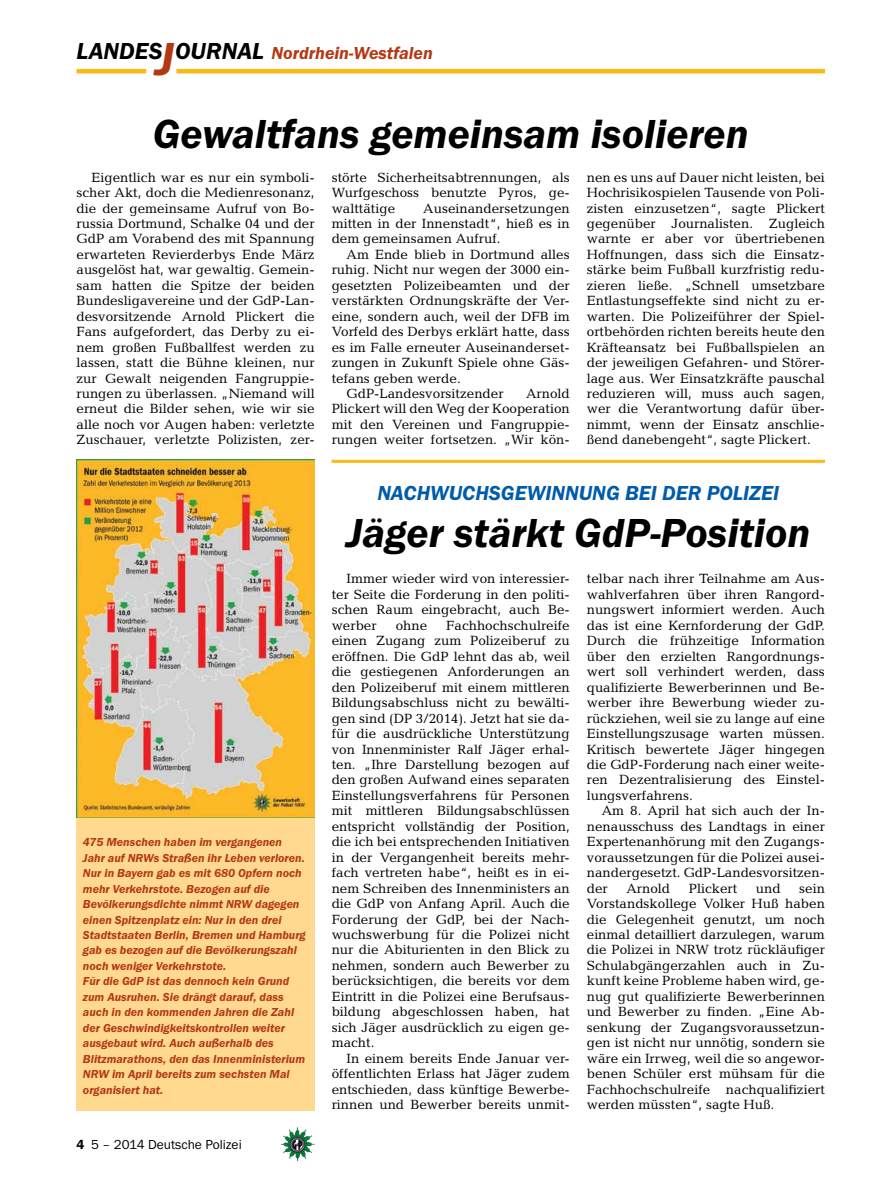
<style>
.page{position:relative;width:893px;height:1191px;background:#fff}
.page>*{position:absolute;margin:0;border:0;box-sizing:border-box;transform-origin:0 0}
._02__HEADLINE_3spalt{font:italic 600 42px "Franklin Gothic Itc T";color:#000}
.t1{font:italic 600 24px "Franklin Gothic Itc T";color:#000}
._01__RUBRIKENZEILE_o{font:italic 600 21px "Franklin Gothic Itc T";color:#005baa}
.t2{font:italic 600 18px "Franklin Gothic Itc T";color:#b33916}
._09__GRUNDTEXT___Blo{font:13.5px/15.5px "Candida";color:#000;text-align:justify}
.t3{font:13.5px "Franklin Gothic Itc T";color:#000}
._12__BILDUNTERSCHRIF{font:italic 600 12px/15.5px "Franklin Gothic Itc T";color:#b33916}
.s1{font-size:48px;color:#b33916}
.s2{font-weight:600}
</style>
<div class="page">
<hr style="left:77px;top:69px;width:69px;height:4px;background:#fdb913">
<hr style="left:176px;top:69px;width:649px;height:4px;background:#fdb913">
<img style="left:281px;top:1128px;width:16px;height:24px">
<div style="left:77px;top:460px;width:238px;height:650px;background:#ffd990"></div>
<img style="left:77px;top:460px;width:238px;height:357px">
<hr style="left:332px;top:460px;width:493px;height:3px;background:#fdb913">
<p class="t1" style="left:77px;top:37px;width:189px">LANDES<span class="s1">J</span>OURNAL</p>
<p class="t2" style="left:272px;top:42px;width:163px">Nordrhein-Westfalen</p>
<p class="_02__HEADLINE_3spalt" style="left:153px;top:109px;width:597px">Gewaltfans gemeinsam isolieren</p>
<p class="_09__GRUNDTEXT___Blo" style="left:332px;top:169px;width:240px">störte Sicherheitsabtrennungen, als Wurfgeschoss benutzte Pyros, ge&shy;walttätige</p>
<p class="_09__GRUNDTEXT___Blo" style="left:77px;top:169px;width:240px;text-indent:15px">Eigentlich war es nur ein symboli&shy;scher Akt, doch die Medienresonanz, die der gemeinsame Aufruf von Bo&shy;russia Dortmund, Schalke 04 und der GdP am Vorabend des mit Spannung erwarteten Revierderbys Ende März ausgelöst hat, war gewaltig. Gemein&shy;sam hatten die Spitze der beiden Bundesligavereine und der GdP-Lan&shy;desvorsitzende Arnold Plickert die Fans aufgefordert, das Derby zu ei&shy;nem großen Fußballfest werden zu lassen, statt die Bühne kleinen, nur zur Gewalt neigenden Fangruppie&shy;rungen zu überlassen. „Niemand will erneut die Bilder sehen, wie wir sie alle noch vor Augen haben: verletzte Zuschauer, verletzte Polizisten, zer-</p>
<p class="_09__GRUNDTEXT___Blo" style="left:587px;top:169px;width:240px">nen es uns auf Dauer nicht leisten, bei Hochrisikospielen Tausende von Poli&shy;zisten einzusetzen“, sagte Plickert gegenüber Journalisten. Zugleich warnte er aber vor übertriebenen Hoffnungen, dass sich die Einsatz&shy;stärke beim Fußball kurzfristig redu&shy;zieren ließe. „Schnell umsetzbare Entlastungseffekte sind nicht zu er&shy;warten. Die Polizeiführer der Spiel&shy;ortbehörden richten bereits heute den Kräfteansatz bei Fußballspielen an der jeweiligen Gefahren- und Störer&shy;lage aus. Wer Einsatzkräfte pauschal reduzieren will, muss auch sagen, wer die Verantwortung dafür über&shy;nimmt, wenn der Einsatz anschlie&shy;ßend danebengeht“, sagte Plickert.</p>
<p class="_09__GRUNDTEXT___Blo" style="left:332px;top:200px;width:240px;text-indent:92px">Auseinandersetzungen mitten in der Innenstadt“, hieß es in dem gemeinsamen Aufruf.</p>
<p class="_09__GRUNDTEXT___Blo" style="left:332px;top:247px;width:240px;text-indent:15px">Am Ende blieb in Dortmund alles ruhig. Nicht nur wegen der 3000 ein&shy;gesetzten Polizeibeamten und der verstärkten Ordnungskräfte der Ver&shy;eine, sondern auch, weil der DFB im Vorfeld des Derbys erklärt hatte, dass es im Falle erneuter Auseinanderset&shy;zungen in Zukunft Spiele ohne Gäs&shy;tefans geben werde.</p>
<p class="_09__GRUNDTEXT___Blo" style="left:347px;top:386px;width:159px">GdP-Landesvorsitzender</p>
<p class="_09__GRUNDTEXT___Blo" style="left:332px;top:386px;width:240px;text-indent:194px">Arnold Plickert will den Weg der Kooperation mit den Vereinen und Fangruppie&shy;rungen weiter fortsetzen. „Wir kön-</p>
<p class="_12__BILDUNTERSCHRIF" style="left:83px;top:834px;width:224px">475 Menschen haben im vergangenen Jahr auf NRWs Straßen ihr Leben verloren.<br>Nur in Bayern gab es mit 680 Opfern noch mehr Verkehrstote. Bezogen auf die Bevölkerungsdichte nimmt NRW dagegen einen Spitzenplatz ein: Nur in den drei Stadtstaaten Berlin, Bremen und Hamburg gab es bezogen auf die Bevölkerungszahl noch weniger Verkehrstote.</p>
<p class="_12__BILDUNTERSCHRIF" style="left:83px;top:973px;width:224px">Für die GdP ist das dennoch kein Grund zum Ausruhen. Sie drängt darauf, dass auch in den kommenden Jahren die Zahl der Geschwindigkeitskontrollen weiter ausgebaut wird. Auch außerhalb des Blitzmarathons, den das Innenministerium NRW im April bereits zum sechsten Mal organisiert hat.</p>
<p class="t3" style="left:77px;top:1136px;width:167px"><span class="s2">4</span> 5 – 2014 Deutsche Polizei</p>
<p class="_01__RUBRIKENZEILE_o" style="left:377px;top:480px;width:403px">NACHWUCHSGEWINNUNG BEI DER POLIZEI</p>
<p class="_02__HEADLINE_3spalt" style="left:346px;top:508px;width:466px">Jäger stärkt GdP-Position</p>
<p class="_09__GRUNDTEXT___Blo" style="left:587px;top:571px;width:240px">telbar nach ihrer Teilnahme am Aus&shy;wahlverfahren über ihren Rangord&shy;nungswert informiert werden. Auch das ist eine Kernforderung der GdP.<br>Durch die frühzeitige Information über den erzielten Rangordnungs&shy;wert soll verhindert werden, dass qualifizierte Bewerberinnen und Be&shy;werber ihre Bewerbung wieder zu&shy;rückziehen, weil sie zu lange auf eine Einstellungszusage warten müssen.<br>Kritisch bewertete Jäger hingegen die GdP-Forderung nach einer weite&shy;ren Dezentralisierung des Einstel&shy;lungsverfahrens.</p>
<p class="_09__GRUNDTEXT___Blo" style="left:587px;top:803px;width:240px;text-indent:15px">Am 8. April hat sich auch der In&shy;nenausschuss des Landtags in einer Expertenanhörung mit den Zugangs&shy;voraussetzungen für die Polizei ausei&shy;nandergesetzt. GdP-Landesvorsitzen&shy;der</p>
<p class="_09__GRUNDTEXT___Blo" style="left:332px;top:571px;width:240px;text-indent:15px">Immer wieder wird von interessier&shy;ter Seite die Forderung in den politi&shy;schen Raum eingebracht, auch Be&shy;werber</p>
<p class="_09__GRUNDTEXT___Blo" style="left:332px;top:617px;width:240px;text-indent:115px">Fachhochschulreife einen Zugang zum Polizeiberuf zu eröffnen. Die GdP lehnt das ab, weil die gestiegenen Anforderungen an den Polizeiberuf mit einem mittleren Bildungsabschluss nicht zu bewälti&shy;gen sind (DP 3/2014). Jetzt hat sie da&shy;für die ausdrückliche Unterstützung von Innenminister Ralf Jäger erhal&shy;ten. „Ihre Darstellung bezogen auf den großen Aufwand eines separaten Einstellungsverfahrens für Personen mit mittleren Bildungsabschlüssen entspricht vollständig der Position, die ich bei entsprechenden Initiativen in der Vergangenheit bereits mehr&shy;fach vertreten habe“, heißt es in ei&shy;nem Schreiben des Innenministers an die GdP von Anfang April. Auch die Forderung der GdP, bei der Nach&shy;wuchswerbung für die Polizei nicht nur die Abiturienten in den Blick zu nehmen, sondern auch Bewerber zu berücksichtigen, die bereits vor dem Eintritt in die Polizei eine Berufsaus&shy;bildung abgeschlossen haben, hat sich Jäger ausdrücklich zu eigen ge&shy;macht.</p>
<p class="_09__GRUNDTEXT___Blo" style="left:332px;top:1050px;width:240px;text-indent:15px">In einem bereits Ende Januar ver&shy;öffentlichten Erlass hat Jäger zudem entschieden, dass künftige Bewerbe&shy;rinnen und Bewerber bereits unmit-</p>
<p class="_09__GRUNDTEXT___Blo" style="left:396px;top:617px;width:33px">ohne</p>
<p class="_09__GRUNDTEXT___Blo" style="left:626px;top:880px;width:45px">Arnold</p>
<p class="_09__GRUNDTEXT___Blo" style="left:689px;top:880px;width:50px">Plickert</p>
<p class="_09__GRUNDTEXT___Blo" style="left:756px;top:880px;width:26px">und</p>
<p class="_09__GRUNDTEXT___Blo" style="left:587px;top:880px;width:240px;text-indent:212px">sein Vorstandskollege Volker Huß haben die Gelegenheit genutzt, um noch einmal detailliert darzulegen, warum die Polizei in NRW trotz rückläufiger Schulabgängerzahlen auch in Zu&shy;kunft keine Probleme haben wird, ge&shy;nug gut qualifizierte Bewerberinnen und Bewerber zu finden. „Eine Ab&shy;senkung der Zugangsvoraussetzun&shy;gen ist nicht nur unnötig, sondern sie wäre ein Irrweg, weil die so angewor&shy;benen Schüler erst mühsam für die Fachhochschulreife nachqualifiziert werden müssten“, sagte Huß.</p>
</div>
